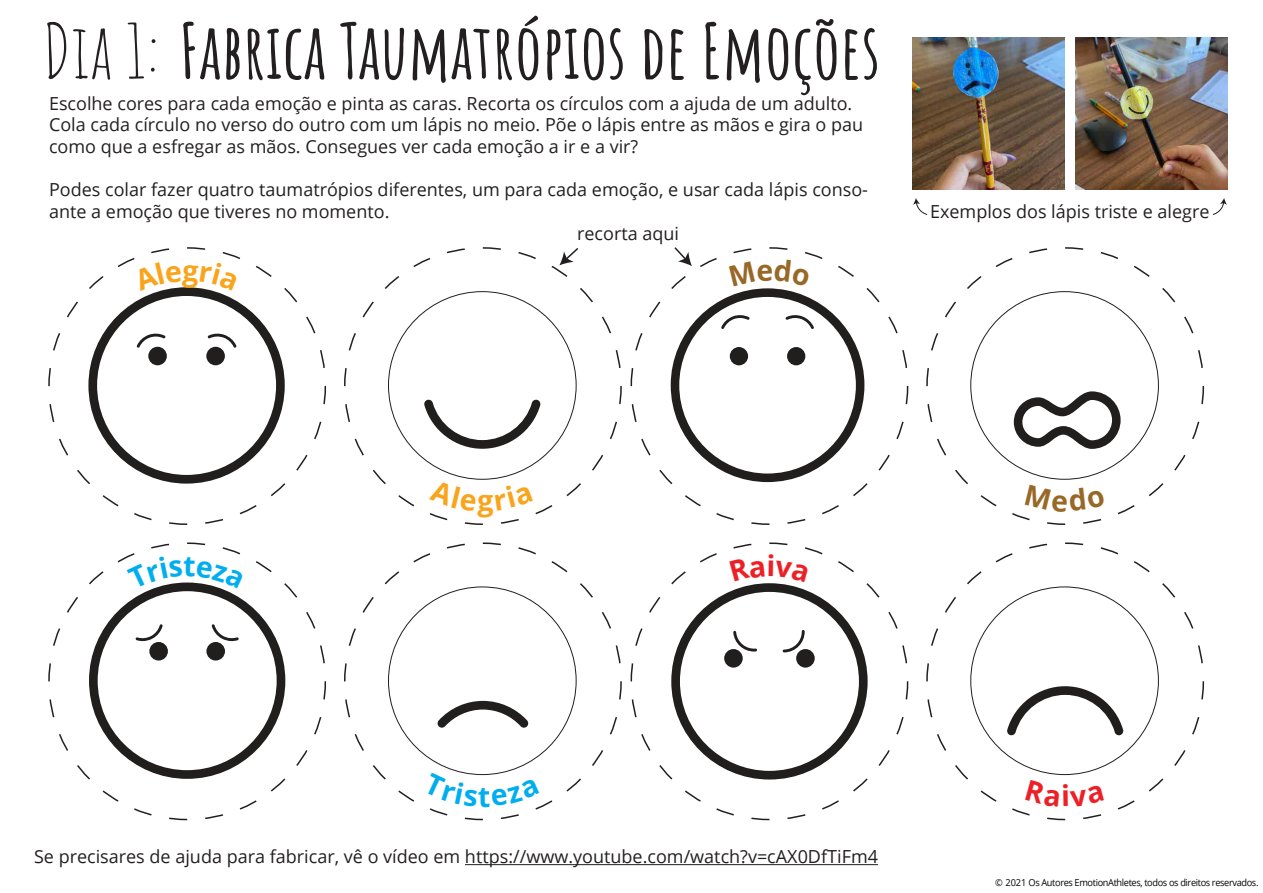
<style>
.page{position:relative;width:1263px;height:893px;background:#fff}
.page>*{position:absolute;margin:0;border:0;box-sizing:border-box;transform-origin:0 0}
.t1{font:700 75.45px "Amatic SC";color:#231f20}
.t2{font:18px/21.6px "Open Sans";color:#231f20}
.t3{font:9.6px "Open Sans";letter-spacing:-.04em;color:#050504;scale:.96 1}
.s1{font-weight:400}
</style>
<div class="page">
<hr style="left:465px;top:864px;width:413px;height:1px;background:#231f20">
<img style="left:1075px;top:38px;width:152px;height:152px">
<img style="left:912px;top:38px;width:152px;height:152px">
<svg style="left:424px;top:399px;width:117px;height:50px"></svg>
<svg style="left:559px;top:248px;width:20px;height:17px"></svg>
<svg style="left:1014px;top:391px;width:106px;height:58px"></svg>
<svg style="left:437px;top:701px;width:92px;height:27px"></svg>
<svg style="left:1007px;top:686px;width:117px;height:50px"></svg>
<svg style="left:1212px;top:198px;width:15px;height:17px"></svg>
<svg style="left:913px;top:198px;width:15px;height:17px"></svg>
<svg style="left:88px;top:262px;width:197px;height:222px"></svg>
<svg style="left:429px;top:513px;width:16px;height:5px"></svg>
<svg style="left:671px;top:247px;width:193px;height:235px"></svg>
<svg style="left:89px;top:557px;width:196px;height:222px"></svg>
<svg style="left:463px;top:773px;width:76px;height:34px"></svg>
<svg style="left:671px;top:554px;width:197px;height:225px"></svg>
<h1 class="t1" style="left:42px;top:-7px;width:839px"><span class="s1">Dia 1:</span> Fabrica Taumatrópios de Emoções</h1>
<p class="t2" style="left:49px;top:92px;width:816px">Escolhe cores para cada emoção e pinta as caras. Recorta os círculos com a ajuda de um adulto.<br>Cola cada círculo no verso do outro com um lápis no meio. Põe o lápis entre as mãos e gira o pau como que a esfregar as mãos. Consegues ver cada emoção a ir e a vir?</p>
<p class="t2" style="left:49px;top:178px;width:820px">Podes colar fazer quatro taumatrópios diferentes, um para cada emoção, e usar cada lápis conso&shy;ante a emoção que tiveres no momento.</p>
<p class="t2" style="left:577px;top:222px;width:103px">recorta aqui</p>
<p class="t2" style="left:930px;top:200px;width:281px">Exemplos dos lápis triste e alegre</p>
<p class="t2" style="left:34px;top:845px;width:845px">Se precisares de ajuda para fabricar, vê o vídeo em https://www.youtube.com/watch?v=cAX0DfTiFm4</p>
<p class="t3" style="left:995px;top:876px;width:276px">© 2021 Os Autores EmotionAthletes, todos os direitos reservados.</p>
</div>
